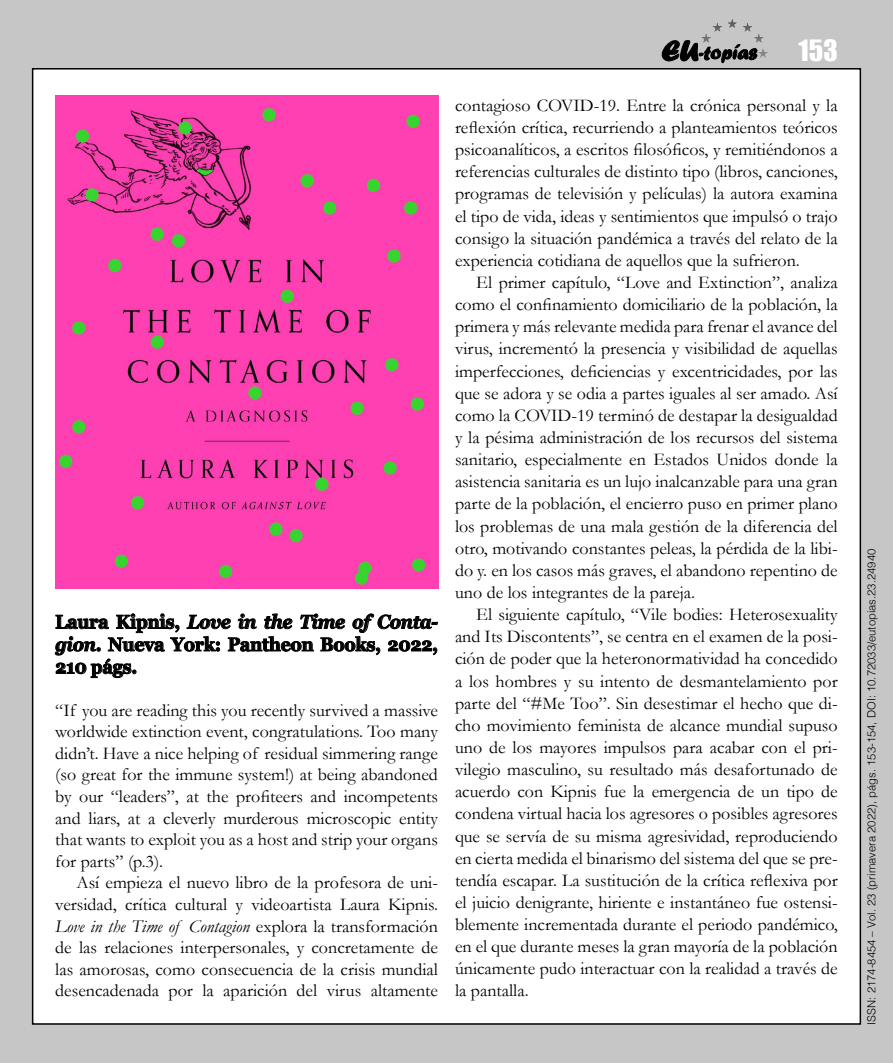
<style>
.page{position:relative;width:893px;height:1063px;background:#c6c6c6}
.page>*{position:absolute;margin:0;border:0;box-sizing:border-box;transform-origin:0 0}
.t1{font:27px "Impact";color:#fff}
.Resenya_titulo{font:700 19.05px/22.5px "Georgia";letter-spacing:-.015em;color:#000;text-align:justify;scale:.93 1}
.Articulo_parrafo{font:18px/22.2px "Garamond";color:#000;text-align:justify}
.Articulo_parrafo_1{font:18px/21.6px "Garamond";color:#000;text-align:justify}
.t2{font:300 11.25px "Helvetica";color:#000}
.s1{font-style:italic}
</style>
<div class="page">
<div style="left:33px;top:69px;width:827px;height:955px;background:#fff"></div>
<svg style="left:662px;top:40px;width:94px;height:23px"></svg>
<hr style="left:701px;top:19px;width:67px;height:1px;background:#585857">
<hr style="left:701px;top:20px;width:67px;height:1px;background:#595958">
<hr style="left:701px;top:21px;width:67px;height:1px;background:#5a5a59">
<hr style="left:701px;top:22px;width:67px;height:1px;background:#5c5c5b">
<hr style="left:701px;top:23px;width:67px;height:1px;background:#5d5d5c">
<hr style="left:701px;top:24px;width:67px;height:1px;background:#5f5f5e">
<hr style="left:701px;top:25px;width:67px;height:1px;background:#60605f">
<hr style="left:701px;top:26px;width:67px;height:1px;background:#626261">
<hr style="left:701px;top:27px;width:67px;height:1px;background:#636362">
<hr style="left:701px;top:28px;width:67px;height:1px;background:#656464">
<hr style="left:701px;top:29px;width:67px;height:1px;background:#666565">
<hr style="left:701px;top:30px;width:67px;height:1px;background:#676766">
<hr style="left:701px;top:31px;width:67px;height:1px;background:#696868">
<hr style="left:701px;top:32px;width:67px;height:1px;background:#6a6969">
<hr style="left:701px;top:33px;width:67px;height:1px;background:#6c6b6b">
<hr style="left:701px;top:34px;width:67px;height:1px;background:#6c6c6c">
<hr style="left:701px;top:35px;width:67px;height:1px;background:#6e6e6d">
<hr style="left:701px;top:36px;width:67px;height:1px;background:#6f6f6e">
<hr style="left:701px;top:37px;width:67px;height:1px;background:#717170">
<hr style="left:701px;top:38px;width:67px;height:1px;background:#727271">
<hr style="left:701px;top:39px;width:67px;height:1px;background:#747473">
<hr style="left:701px;top:40px;width:67px;height:1px;background:#757574">
<hr style="left:701px;top:41px;width:67px;height:1px;background:#767675">
<hr style="left:701px;top:42px;width:67px;height:1px;background:#787877">
<hr style="left:701px;top:43px;width:67px;height:1px;background:#797978">
<hr style="left:701px;top:44px;width:67px;height:1px;background:#7b7b7a">
<hr style="left:701px;top:45px;width:67px;height:1px;background:#7c7c7b">
<hr style="left:701px;top:46px;width:67px;height:1px;background:#7e7d7d">
<hr style="left:701px;top:47px;width:67px;height:1px;background:#7f7e7e">
<hr style="left:701px;top:48px;width:67px;height:1px;background:#818080">
<hr style="left:701px;top:49px;width:67px;height:1px;background:#828181">
<hr style="left:701px;top:50px;width:67px;height:1px;background:#828282">
<hr style="left:701px;top:51px;width:67px;height:1px;background:#848483">
<hr style="left:701px;top:52px;width:67px;height:1px;background:#858584">
<hr style="left:701px;top:53px;width:67px;height:1px;background:#878786">
<hr style="left:701px;top:54px;width:67px;height:1px;background:#888887">
<hr style="left:701px;top:55px;width:67px;height:1px;background:#898989">
<hr style="left:701px;top:56px;width:67px;height:1px;background:#8a8a8a">
<hr style="left:701px;top:57px;width:67px;height:1px;background:#8c8c8b">
<svg style="left:55px;top:613px;width:383px;height:65px"></svg>
<img style="left:55px;top:95px;width:383px;height:493px">
<p class="Resenya_titulo" style="left:55px;top:610px;width:413px">Laura Kipnis, <span class="s1">Love in the Time of Conta&shy;gion</span>. Nueva York: Pantheon Books, 2022, 210 págs.</p>
<p class="Articulo_parrafo_1" style="left:55px;top:699px;width:384px">“If you are reading this you recently survived a massive worldwide extinction event, congratulations. Too many didn’t. Have a nice helping of residual simmering range (so great for the immune system!) at being abandoned by our “leaders”, at the profiteers and incompetents and liars, at a cleverly murderous microscopic entity that wants to exploit you as a host and strip your organs for parts” (p.3).</p>
<p class="Articulo_parrafo" style="left:55px;top:872px;width:384px;line-height:21.6px;text-indent:21px">Así empieza el nuevo libro de la profesora de uni&shy;versidad, crítica cultural y videoartista Laura Kipnis.<br><span class="s1">Love in the Time of Contagion</span> explora la transformación de las relaciones interpersonales, y concretamente de las amorosas, como consecuencia de la crisis mundial desencadenada por la aparición del virus altamente</p>
<h1 class="t1" style="left:799px;top:29px;width:41px">153</h1>
<p class="Articulo_parrafo" style="left:455px;top:94px;width:384px">contagioso COVID-19. Entre la crónica personal y la reflexión crítica, recurriendo a planteamientos teóricos psicoanalíticos, a escritos filosóficos, y remitiéndonos a referencias culturales de distinto tipo (libros, canciones, programas de televisión y películas) la autora examina el tipo de vida, ideas y sentimientos que impulsó o trajo consigo la situación pandémica a través del relato de la experiencia cotidiana de aquellos que la sufrieron.</p>
<p class="Articulo_parrafo" style="left:455px;top:271px;width:384px;text-indent:21px">El primer capítulo, “Love and Extinction”, analiza como el confinamiento domiciliario de la población, la primera y más relevante medida para frenar el avance del virus, incrementó la presencia y visibilidad de aquellas imperfecciones, deficiencias y excentricidades, por las que se adora y se odia a partes iguales al ser amado. Así como la COVID-19 terminó de destapar la desigualdad y la pésima administración de los recursos del sistema sanitario, especialmente en Estados Unidos donde la asistencia sanitaria es un lujo inalcanzable para una gran parte de la población, el encierro puso en primer plano los problemas de una mala gestión de la diferencia del otro, motivando constantes peleas, la pérdida de la libi&shy;do y. en los casos más graves, el abandono repentino de uno de los integrantes de la pareja.</p>
<p class="Articulo_parrafo" style="left:455px;top:603px;width:384px;text-indent:21px">El siguiente capítulo, “Vile bodies: Heterosexuality and Its Discontents”, se centra en el examen de la posi&shy;ción de poder que la heteronormatividad ha concedido a los hombres y su intento de desmantelamiento por parte del “#Me Too”. Sin desestimar el hecho que di&shy;cho movimiento feminista de alcance mundial supuso uno de los mayores impulsos para acabar con el pri&shy;vilegio masculino, su resultado más desafortunado de acuerdo con Kipnis fue la emergencia de un tipo de condena virtual hacia los agresores o posibles agresores que se servía de su misma agresividad, reproduciendo en cierta medida el binarismo del sistema del que se pre&shy;tendía escapar. La sustitución de la crítica reflexiva por el juicio denigrante, hiriente e instantáneo fue ostensi&shy;blemente incrementada durante el periodo pandémico, en el que durante meses la gran mayoría de la población únicamente pudo interactuar con la realidad a través de la pantalla.</p>
<p class="t2" style="left:862px;top:1025px;width:477px;rotate:-90deg">ISSN: 2174-8454 – Vol. 23 (primavera 2022), págs. 153-154, DOI: 10.72033/eutopias.23.24940</p>
</div>
